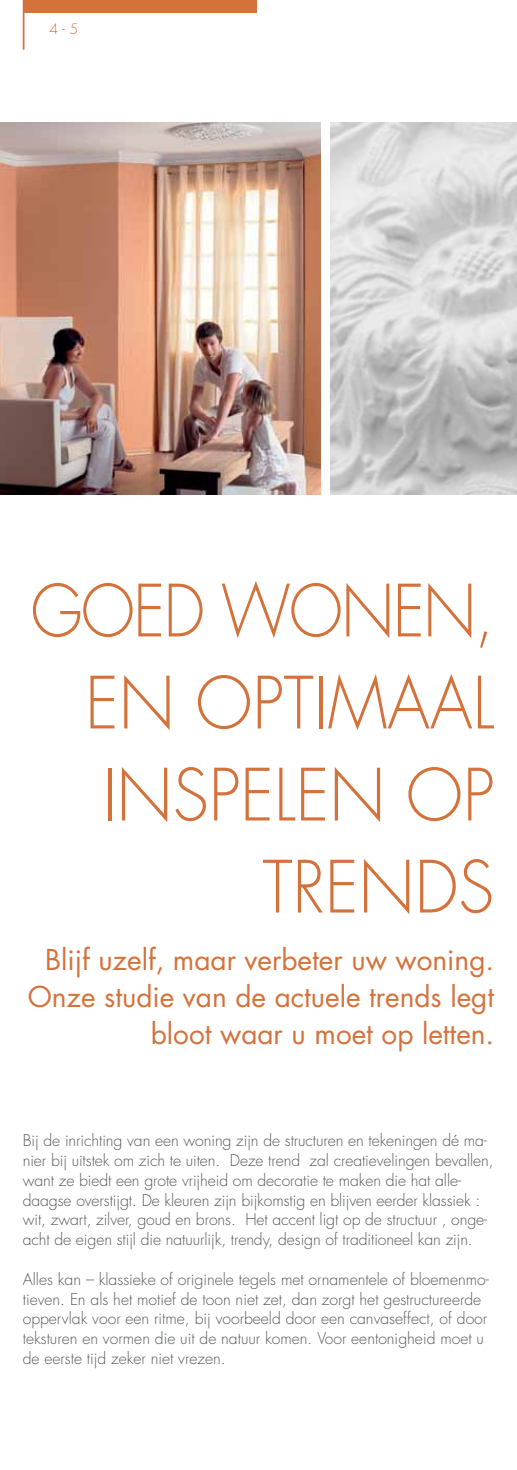
<style>
.page{position:relative;width:517px;height:1470px;background:#fff}
.page>*{position:absolute;margin:0;border:0;box-sizing:border-box;transform-origin:0 0}
.t1{font:300 70px/92px "Futura";color:#d4723c;text-align:right;scale:.9 1}
.t2{font:28px/36.8px "Futura";color:#d4723c;text-align:right}
.t3{font:300 15.75px/19.8px "Futura";letter-spacing:-.005em;color:#58595b}
.t4{font:300 14px "Futura";color:#d4723c}
</style>
<div class="page">
<div style="left:23px;top:0;width:233px;height:13px;background:#d4723c"></div>
<hr style="left:23px;top:0;width:1px;height:50px;background:#d4723c">
<img style="left:0;top:122px;width:320px;height:372px">
<img style="left:330px;top:122px;width:187px;height:372px">
<p class="t4" style="left:49px;top:23px;width:30px">4-5</p>
<h1 class="t1" style="left:31px;top:571px;width:516px">GOED WONEN,<br>EN OPTIMAAL<br>INSPELEN OP<br>TRENDS</h1>
<h2 class="t2" style="left:28px;top:943px;width:468px">Blijf uzelf, maar verbeter uw woning.<br>Onze studie van de actuele trends legt bloot waar u moet op letten.</h2>
<p class="t3" style="left:23px;top:1131px;width:472px">Bij de inrichting van een woning zijn de structuren en tekeningen dé ma&shy;nier bij uitstek om zich te uiten. Deze trend zal creatievelingen bevallen, want ze biedt een grote vrijheid om decoratie te maken die hat alle&shy;daagse overstijgt. De kleuren zijn bijkomstig en blijven eerder klassiek : wit, zwart, zilver, goud en brons. Het accent ligt op de structuur , onge&shy;acht de eigen stijl die natuurlijk, trendy, design of traditioneel kan zijn.</p>
<p class="t3" style="left:23px;top:1270px;width:467px">Alles kan – klassieke of originele tegels met ornamentele of bloemenmo&shy;tieven. En als het motief de toon niet zet, dan zorgt het gestructureerde oppervlak voor een ritme, bij voorbeeld door een canvaseffect, of door teksturen en vormen die uit de natuur komen. Voor eentonigheid moet u de eerste tijd zeker niet vrezen.</p>
</div>
